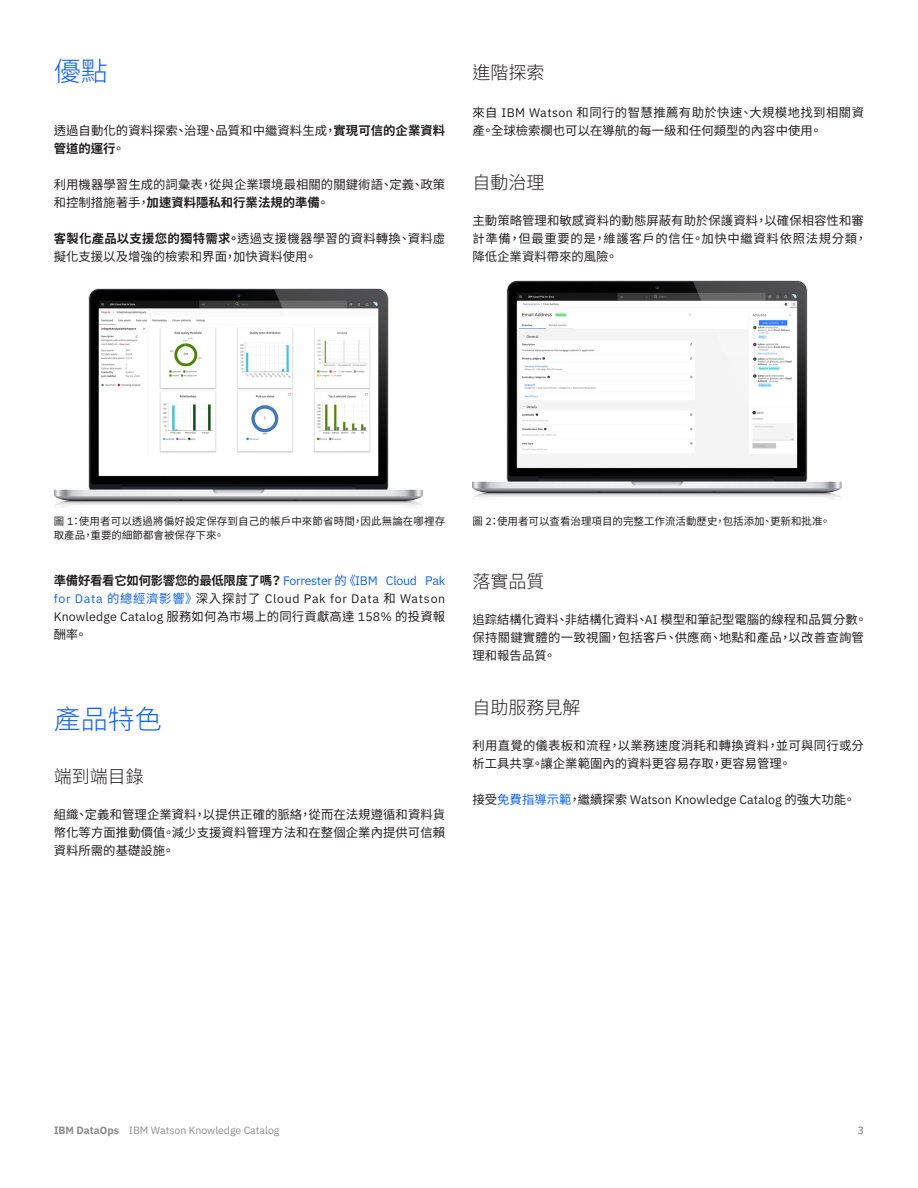
<style>
.page{position:relative;width:918px;height:1188px;background:#fff}
.page>*{position:absolute;margin:0;border:0;box-sizing:border-box;transform-origin:0 0}
.t1{font:300 27px "Noto Sans CJ Ktc";color:#0f62fe}
.t2{font:300 18px "Noto Sans CJ Ktc";color:#231f20}
.t3{font:12.3px/18px "Noto Sans CJ Ktc";letter-spacing:.005em;color:#231f20}
.Paragraph_before_lis{font:12.3px/18px "IBM Plex Sans";letter-spacing:.015em;color:#231f20;text-align:justify}
.Captions{font:10.5px/13.5px "Noto Sans CJ Ktc";color:#231f20}
.t4{font:10.5px "IBM Plex Sans";color:#8d8d8d}
.t5{font:10.5px "IBM Plex Sans";color:#6f6f6f}
.s1{font-weight:700}
.s2{font-family:"IBM Plex Sans"}
.s3{font-family:"Noto Sans CJ Ktc";font-weight:700}
.s4{color:#0f62fe}
.s5{font-family:"Noto Sans CJ Ktc";color:#0f62fe}
.s6{font-family:"Noto Sans CJ Ktc"}
</style>
<div class="page">
<img style="left:54px;top:288px;width:369px;height:219px">
<img style="left:472px;top:280px;width:370px;height:219px">
<h1 class="t1" style="left:54px;top:56px;width:55px">優點</h1>
<p class="t3" style="left:54px;top:122px;width:393px">透過自動化的資料探索、治理、品質和中繼資料生成，<span class="s1">實現可信的企業資料管道的運行</span>。</p>
<p class="t3" style="left:54px;top:176px;width:393px">利用機器學習生成的詞彙表，從與企業環境最相關的關鍵術語、定義、政策和控制措施著手，<span class="s1">加速資料隱私和行業法規的準備</span>。</p>
<p class="t3" style="left:54px;top:230px;width:393px"><span class="s1">客製化產品以支援您的獨特需求。</span>透過支援機器學習的資料轉換、資料虛擬化支援以及增強的檢索和界面，加快資料使用。</p>
<p class="t2" style="left:472px;top:63px;width:73px">進階探索</p>
<p class="t3" style="left:472px;top:104px;width:393px">來自 <span class="s2">IBM Watson</span> 和同行的智慧推薦有助於快速、大規模地找到相關資產。全球檢索欄也可以在導航的每一級和任何類型的內容中使用。</p>
<p class="t2" style="left:472px;top:172px;width:73px">自動治理</p>
<p class="t3" style="left:472px;top:212px;width:396px">主動策略管理和敏感資料的動態屏蔽有助於保護資料，以確保相容性和審計準備，但最重要的是，維護客戶的信任。加快中繼資料依照法規分類，降低企業資料帶來的風險。</p>
<p class="Captions" style="left:54px;top:515px;width:393px">圖 <span class="s2">1</span>：使用者可以透過將偏好設定保存到自己的帳戶中來節省時間，因此無論在哪裡存取產品，重要的細節都會被保存下來。</p>
<p class="Paragraph_before_lis" style="left:54px;top:571px;width:393px"><span class="s3">準備好看看它如何影響您的最低限度了嗎？</span><span class="s4">Forrester</span> <span class="s5">的《</span><span class="s4">IBM Cloud Pak for Data</span> <span class="s5">的總經濟影響》</span><span class="s6">深入探討了</span> Cloud Pak for Data <span class="s6">和</span> Watson Knowledge Catalog <span class="s6">服務如何為市場上的同行貢獻高達</span> 158% <span class="s6">的投資報酬率。</span></p>
<h1 class="t1" style="left:54px;top:704px;width:109px">產品特色</h1>
<p class="t2" style="left:54px;top:766px;width:91px">端到端目錄</p>
<p class="t3" style="left:54px;top:806px;width:393px;text-align:justify">組織、定義和管理企業資料，以提供正確的脈絡，從而在法規遵循和資料貨幣化等方面推動價值。減少支援資料管理方法和在整個企業內提供可信賴資料所需的基礎設施。</p>
<p class="Captions" style="left:472px;top:514px;width:359px">圖 <span class="s2">2</span>：使用者可以查看治理項目的完整工作流活動歷史，包括添加、更新和批准。</p>
<p class="t2" style="left:472px;top:571px;width:73px">落實品質</p>
<p class="t3" style="left:472px;top:611px;width:396px">追踪結構化資料、非結構化資料、<span class="s2">AI</span> 模型和筆記型電腦的線程和品質分數。保持關鍵實體的一致視圖，包括客戶、供應商、地點和產品，以改善查詢管理和報告品質。</p>
<p class="t2" style="left:472px;top:697px;width:109px">自助服務見解</p>
<p class="t3" style="left:472px;top:737px;width:393px">利用直覺的儀表板和流程，以業務速度消耗和轉換資料，並可與同行或分析工具共享。讓企業範圍內的資料更容易存取，更容易管理。</p>
<p class="Paragraph_before_lis" style="left:472px;top:789px;width:385px"><span class="s6">接受</span><span class="s5">免費指導示範</span><span class="s6">，繼續探索</span> Watson Knowledge Catalog <span class="s6">的強大功能。</span></p>
<p class="t4" style="left:54px;top:1122px;width:227px"><span class="s1">IBM DataOps</span> IBM Watson Knowledge Catalog</p>
<p class="t5" style="left:858px;top:1122px;width:8px">3</p>
</div>
